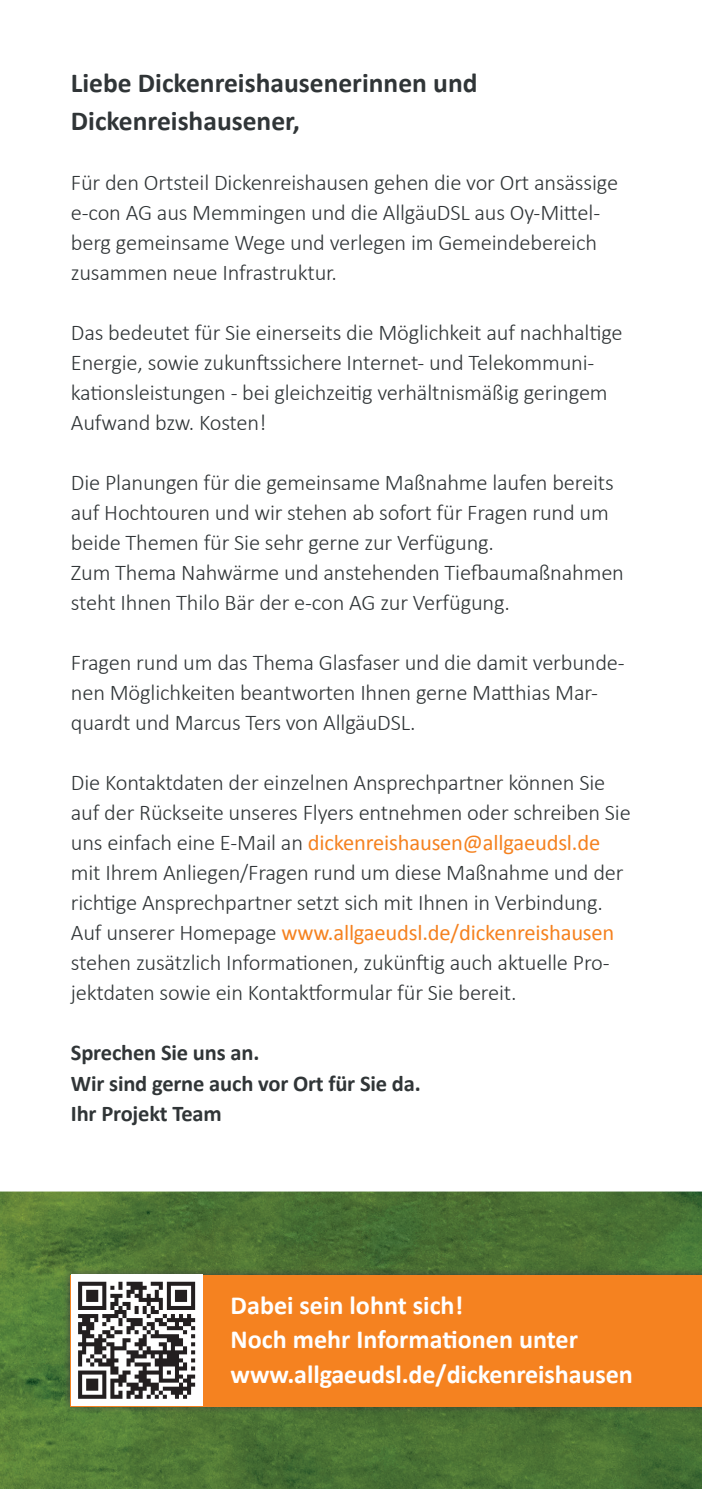
<style>
.page{position:relative;width:702px;height:1489px;background:#fff}
.page>*{position:absolute;margin:0;border:0;box-sizing:border-box;transform-origin:0 0}
.t1{font:700 27.5px/38.5px "Calibri";color:#303537}
.t2{font:700 26.25px/34.5px "Calibri";letter-spacing:-.005em;color:#fff}
.t3{font:300 22.5px/30px "Calibri";letter-spacing:-.01em;color:#303537}
.t4{font:700 22.5px/30px "Calibri";letter-spacing:-.01em;color:#303537}
.s1{font-weight:400;color:#f58220}
</style>
<div class="page">
<img style="left:0;top:1191px;width:702px;height:297px">
<img style="left:63px;top:1266px;width:639px;height:148px">
<div style="left:71px;top:1274px;width:631px;height:131px;background:#f58220"></div>
<div style="left:71px;top:1274px;width:131px;height:131px;background:#fff"></div>
<svg style="left:78px;top:1281px;width:117px;height:117px"></svg>
<p class="t1" style="left:71px;top:63px;width:408px">Liebe Dickenreishausenerinnen und<br>Dickenreishausener,</p>
<p class="t3" style="left:71px;top:166px;width:548px">Für den Ortsteil Dickenreishausen gehen die vor Ort ansässige e-con AG aus Memmingen und die AllgäuDSL aus Oy-Mittel&shy;berg gemeinsame Wege und verlegen im Gemeindebereich zusammen neue Infrastruktur.</p>
<p class="t3" style="left:71px;top:316px;width:553px">Das bedeutet für Sie einerseits die Möglichkeit auf nachhaltige Energie, sowie zukunftssichere Internet- und Telekommuni&shy;kationsleistungen - bei gleichzeitig verhältnismäßig geringem Aufwand bzw. Kosten!</p>
<p class="t3" style="left:71px;top:466px;width:554px">Die Planungen für die gemeinsame Maßnahme laufen bereits auf Hochtouren und wir stehen ab sofort für Fragen rund um beide Themen für Sie sehr gerne zur Verfügung.<br>Zum Thema Nahwärme und anstehenden Tiefbaumaßnahmen steht Ihnen Thilo Bär der e-con AG zur Verfügung.</p>
<p class="t3" style="left:71px;top:646px;width:555px">Fragen rund um das Thema Glasfaser und die damit verbunde&shy;nen Möglichkeiten beantworten Ihnen gerne Matthias Mar&shy;quardt und Marcus Ters von AllgäuDSL.</p>
<p class="t3" style="left:71px;top:766px;width:561px">Die Kontaktdaten der einzelnen Ansprechpartner können Sie auf der Rückseite unseres Flyers entnehmen oder schreiben Sie uns einfach eine E-Mail an <span class="s1">dickenreishausen@allgaeudsl.de </span>mit Ihrem Anliegen/Fragen rund um diese Maßnahme und der richtige Ansprechpartner setzt sich mit Ihnen in Verbindung.<br>Auf unserer Homepage <span class="s1">www.allgaeudsl.de/dickenreishausen </span>stehen zusätzlich Informationen, zukünftig auch aktuelle Pro&shy;jektdaten sowie ein Kontaktformular für Sie bereit.</p>
<p class="t4" style="left:71px;top:1037px;width:351px">Sprechen Sie uns an.<br>Wir sind gerne auch vor Ort für Sie da.<br>Ihr Projekt Team</p>
<p class="t2" style="left:230px;top:1287px;width:404px">Dabei sein lohnt sich!<br>Noch mehr Informationen unter www.allgaeudsl.de/dickenreishausen</p>
</div>
